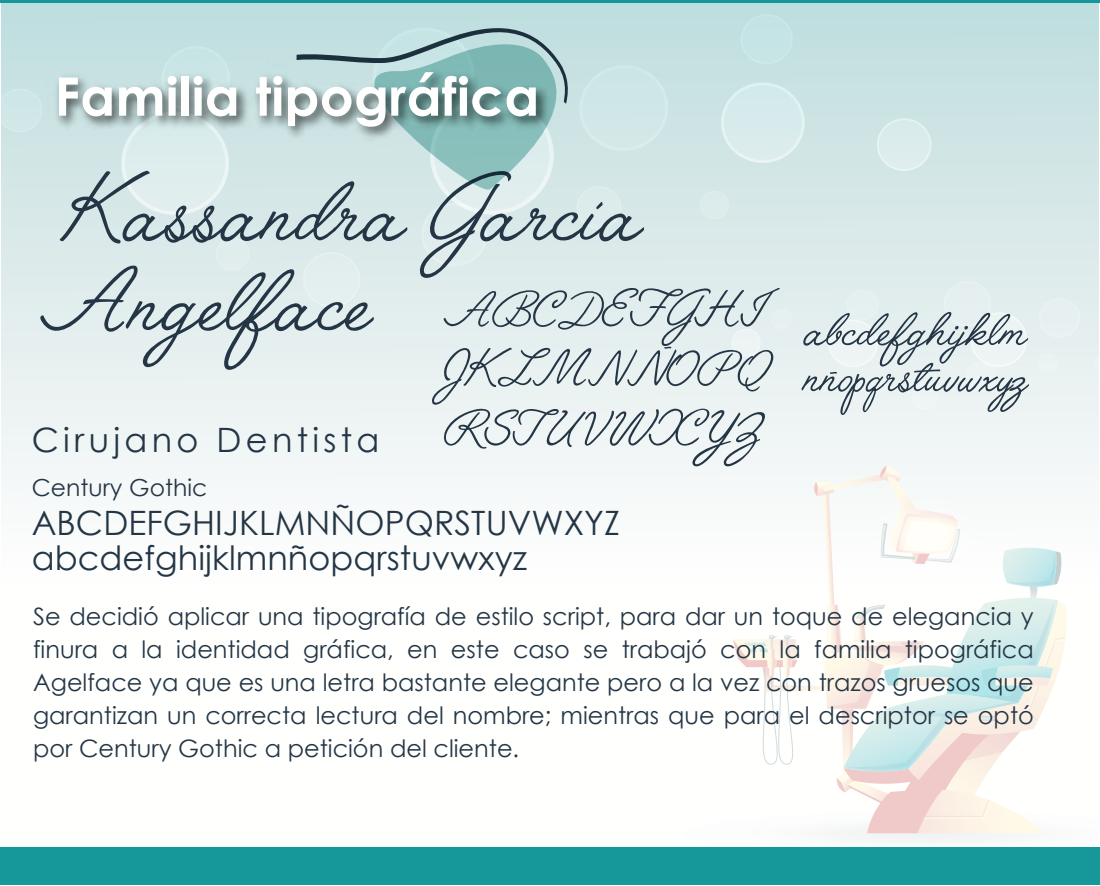
<style>
.page{position:relative;width:1100px;height:886px;background:#fff}
.page>*{position:absolute;margin:0;border:0;box-sizing:border-box;transform-origin:0 0}
.t1{font:115.2px/89.7px "Angelface";color:#243646}
.t2{font:62.1px/59.4px "Angelface";color:#243646}
.t3{font:700 53.1px "Century Gothic";letter-spacing:.005em;color:#fff}
.t4{font:33.6px/35.7px "Century Gothic";letter-spacing:.005em;color:#243646}
.t5{font:33.6px "Century Gothic";letter-spacing:.13em;color:#243646}
.t6{font:24px/33px "Century Gothic";color:#243646;text-align:justify}
.t7{font:23.4px "Century Gothic";letter-spacing:.005em;color:#243646}
.s1{font-size:62.1px}
</style>
<div class="page">
<div style="left:2px;top:0;width:1096px;height:850px;background:linear-gradient(to bottom,#c6dfe0,#fff)"></div>
<svg style="left:771px;top:308px;width:22px;height:22px"></svg>
<div style="left:1037px;top:296px;width:44px;height:42px;background:#e7f0f0"></div>
<svg style="left:1094px;top:356px;width:4px;height:13px"></svg>
<svg style="left:1038px;top:354px;width:20px;height:19px"></svg>
<svg style="left:872px;top:378px;width:15px;height:14px"></svg>
<svg style="left:912px;top:279px;width:115px;height:130px;background:#e8f0f0"></svg>
<div style="left:828px;top:288px;width:52px;height:79px;background:#e8f1f1"></div>
<svg style="left:731px;top:329px;width:29px;height:27px"></svg>
<div style="left:2px;top:87px;width:42px;height:47px;background:#cfe6e7"></div>
<svg style="left:575px;top:61px;width:97px;height:90px;background:#cee5e6"></svg>
<div style="left:738px;top:14px;width:55px;height:53px;background:#c5e4e4"></div>
<svg style="left:700px;top:191px;width:29px;height:28px"></svg>
<div style="left:577px;top:186px;width:44px;height:43px;background:#dcebeb"></div>
<svg style="left:216px;top:238px;width:33px;height:32px"></svg>
<svg style="left:877px;top:118px;width:54px;height:53px;background:#d9ebeb"></svg>
<svg style="left:721px;top:82px;width:84px;height:81px;background:#d6eaea"></svg>
<svg style="left:121px;top:43px;width:112px;height:172px;background:#d9eaea"></svg>
<svg style="left:683px;top:465px;width:415px;height:382px"></svg>
<div style="left:0;top:847px;width:1096px;height:37px;background:#169799"></div>
<hr style="left:1096px;top:847px;width:4px;height:37px;background:#169799">
<svg style="left:297px;top:23px;width:271px;height:284px;background:#cde1e1"></svg>
<svg style="left:1096px;top:0;width:4px;height:3px"></svg>
<hr style="left:0;top:0;width:1096px;height:3px;background:#169799">
<img style="left:46px;top:61px;width:511px;height:89px">
<h3 class="t3" style="left:54px;top:56px;width:486px">Familia tipográfica</h3>
<h1 class="t1" style="left:39px;top:171px;width:723px">Kassandra García<br>Angelface <span class="s1">ABCDEF GHI</span></h1>
<h2 class="t2" style="left:443px;top:342px;width:325px">JKLMNÑOP Q<br>RSTUVWXYZ</h2>
<h3 class="t5" style="left:32px;top:416px;width:349px">Cirujano Dentista</h3>
<p class="t7" style="left:32px;top:471px;width:177px">Century Gothic</p>
<h3 class="t4" style="left:32px;top:504px;width:590px">ABCDEFGHIJKLMNÑOPQRSTUVWXYZ abcdefghijklmnñopqrstuvwxyz</h3>
<h2 class="t2" style="left:803px;top:309px;width:226px;line-height:46.2px">abcdefghijklm nñopqrstuvwxyz</h2>
<p class="t6" style="left:33px;top:599px;width:1002px">Se decidió aplicar una tipografía de estilo script, para dar un toque de elegancia y finura a la identidad gráfica, en este caso se trabajó con la familia tipográfica Agelface ya que es una letra bastante elegante pero a la vez con trazos gruesos que garantizan un correcta lectura del nombre; mientras que para el descriptor se optó por Century Gothic a petición del cliente.</p>
</div>
